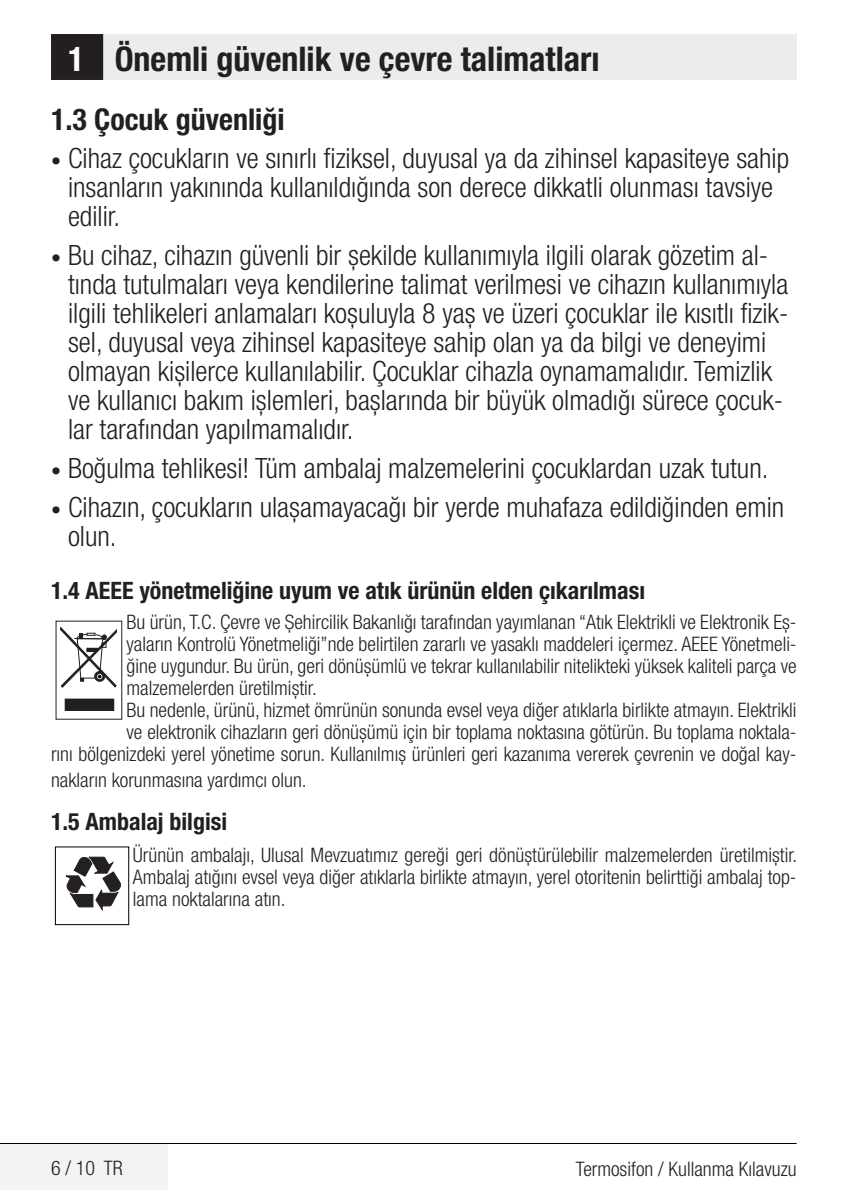
<style>
.page{position:relative;width:842px;height:1191px;background:#fff}
.page>*{position:absolute;margin:0;border:0;box-sizing:border-box;transform-origin:0 0}
.Unite_Baslik{font:700 condensed 34px "Helvetica Neue LT Pro";color:#231f20}
.alt_baslik_alti_guve{font:700 condensed 30px "Helvetica Neue LT Pro";color:#231f20}
.points_guvenlık{font:300 condensed 28px/29px "Helvetica Neue LT Pro";color:#231f20}
.alt_baslik{font:700 condensed 24px "Helvetica Neue LT Pro";color:#231f20}
.metin{font:300 condensed 20px/22px "Helvetica Neue LT Pro";color:#231f20;text-align:justify}
.s1{color:#fff}
.s2{font-weight:700;font-size:20px}
</style>
<div class="page">
<div style="left:0;top:1144px;width:168px;height:46px;background:#f2f3f4"></div>
<hr style="left:0;top:1143px;width:797px;height:1px;background:#000">
<div style="left:54px;top:34px;width:743px;height:46px;background:#ececee"></div>
<div style="left:52px;top:35px;width:50px;height:44px;background:#231f20"></div>
<div style="left:51px;top:34px;width:52px;height:46px;border:3px solid #231f20"></div>
<div style="left:65px;top:699px;width:49px;height:11px;background:#231f20"></div>
<svg style="left:61px;top:627px;width:56px;height:60px"></svg>
<svg style="left:54px;top:846px;width:76px;height:79px"></svg>
<div style="left:55px;top:846px;width:74px;height:79px;border:1px solid #000"></div>
<p class="Unite_Baslik" style="left:68px;top:39px;width:533px"><span class="s1">1</span> Önemli güvenlik ve çevre talimatları</p>
<p class="alt_baslik_alti_guve" style="left:51px;top:101px;width:235px">1.3 Çocuk güvenliği</p>
<p class="points_guvenlık" style="left:68px;top:143px;width:723px;text-indent:-17px"><span class="s2">•</span> Cihaz çocukların ve sınırlı fiziksel, duyusal ya da zihinsel kapasiteye sahip insanların yakınında kullanıldığında son derece dikkatli olunması tavsiye edilir.</p>
<p class="points_guvenlık" style="left:68px;top:240px;width:722px;text-indent:-17px"><span class="s2">•</span> Bu cihaz, cihazın güvenli bir şekilde kullanımıyla ilgili olarak gözetim al&shy;tında tutulmaları veya kendilerine talimat verilmesi ve cihazın kullanımıyla ilgili tehlikeleri anlamaları koşuluyla 8 yaş ve üzeri çocuklar ile kısıtlı fizik&shy;sel, duyusal veya zihinsel kapasiteye sahip olan ya da bilgi ve deneyimi olmayan kişilerce kullanılabilir. Çocuklar cihazla oynamamalıdır. Temizlik ve kullanıcı bakım işlemleri, başlarında bir büyük olmadığı sürece çocuk&shy;lar tarafından yapılmamalıdır.</p>
<p class="points_guvenlık" style="left:51px;top:453px;width:719px"><span class="s2">•</span> Boğulma tehlikesi! Tüm ambalaj malzemelerini çocuklardan uzak tutun.</p>
<p class="points_guvenlık" style="left:68px;top:492px;width:718px;text-indent:-17px"><span class="s2">•</span> Cihazın, çocukların ulaşamayacağı bir yerde muhafaza edildiğinden emin olun.</p>
<p class="alt_baslik" style="left:51px;top:575px;width:596px">1.4 AEEE yönetmeliğine uyum ve atık ürünün elden çıkarılması</p>
<p class="metin" style="left:127px;top:611px;width:672px">Bu ürün, T.C. Çevre ve Şehircilik Bakanlığı tarafından yayımlanan “Atık Elektrikli ve Elektronik Eş&shy;yaların Kontrolü Yönetmeliği”nde belirtilen zararlı ve yasaklı maddeleri içermez. AEEE Yönetmeli&shy;ğine uygundur. Bu ürün, geri dönüşümlü ve tekrar kullanılabilir nitelikteki yüksek kaliteli parça ve malzemelerden üretilmiştir.</p>
<p class="metin" style="left:51px;top:699px;width:747px;text-align:right">Bu nedenle, ürünü, hizmet ömrünün sonunda evsel veya diğer atıklarla birlikte atmayın. Elektrikli<br>ve elektronik cihazların geri dönüşümü için bir toplama noktasına götürün. Bu toplama noktala-<br>rını bölgenizdeki yerel yönetime sorun. Kullanılmış ürünleri geri kazanıma vererek çevrenin ve doğal kay-</p>
<p class="metin" style="left:51px;top:769px;width:257px">nakların korunmasına yardımcı olun.</p>
<p class="alt_baslik" style="left:51px;top:807px;width:178px">1.5 Ambalaj bilgisi</p>
<p class="metin" style="left:133px;top:844px;width:666px">Ürünün ambalajı, Ulusal Mevzuatımız gereği geri dönüştürülebilir malzemelerden üretilmiştir.<br>Ambalaj atığını evsel veya diğer atıklarla birlikte atmayın, yerel otoritenin belirttiği ambalaj top&shy;lama noktalarına atın.</p>
<p class="metin" style="left:51px;top:1157px;width:73px">6 / 10 TR</p>
<p class="metin" style="left:576px;top:1157px;width:222px">Termosifon / Kullanma Kılavuzu</p>
</div>
